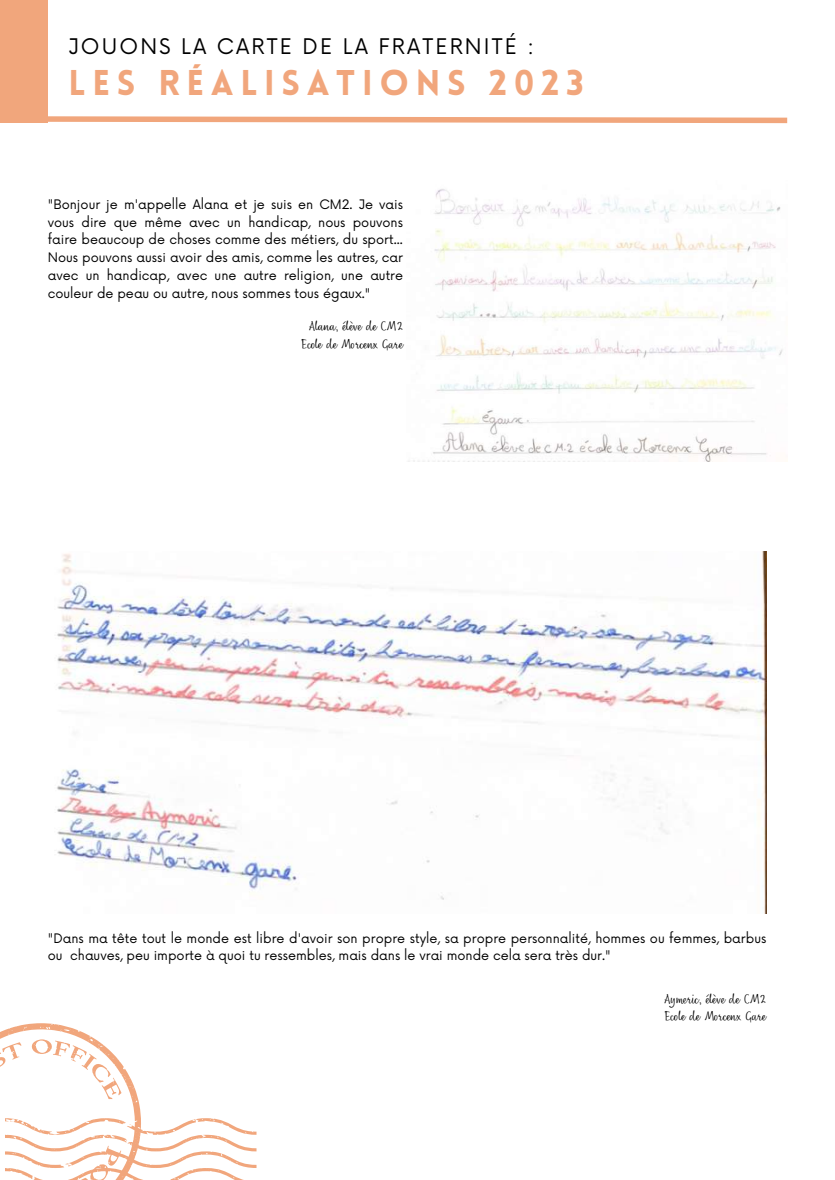
<style>
.page{position:relative;width:835px;height:1180px;background:#fff}
.page>*{position:absolute;margin:0;border:0;box-sizing:border-box;transform-origin:0 0}
.t1{font:900 35px "Lovelo";letter-spacing:.19em;color:#f1a67c}
.t2{font:21px "Now";letter-spacing:.1em;color:#000}
.t3{font:12.81px/17.8px "Now";color:#000;text-align:justify}
.t4{font:12.25px/17px "Nefelibata Script";color:#000;text-align:right}
</style>
<div class="page">
<img style="left:413px;top:189px;width:370px;height:272px">
<img style="left:57px;top:551px;width:709px;height:362px">
<div style="left:0;top:0;width:48px;height:123px;background:#f1a67c"></div>
<svg style="left:48px;top:116px;width:740px;height:8px"></svg>
<svg style="left:0;top:1023px;width:256px;height:157px"></svg>
<h2 class="t2" style="left:68px;top:35px;width:467px">JOUONS LA CARTE DE LA FRATERNITÉ :</h2>
<h1 class="t1" style="left:68px;top:69px;width:516px">LES RÉALISATIONS 2023</h1>
<p class="t3" style="left:48px;top:196px;width:357px">"Bonjour je m'appelle Alana et je suis en CM2. Je vais vous dire que même avec un handicap, nous pouvons faire beaucoup de choses comme des métiers, du sport...<br>Nous pouvons aussi avoir des amis, comme les autres, car avec un handicap, avec une autre religion, une autre couleur de peau ou autre, nous sommes tous égaux."</p>
<p class="t4" style="left:301px;top:318px;width:103px">Alana, élève de CM2<br>Ecole de Morcenx Gare</p>
<p class="t3" style="left:48px;top:929px;width:720px">"Dans ma tête tout le monde est libre d'avoir son propre style, sa propre personnalité, hommes ou femmes, barbus ou chauves, peu importe à quoi tu ressembles, mais dans le vrai monde cela sera très dur."</p>
<p class="t4" style="left:664px;top:990px;width:104px;text-align:left">Aymeric, élève de CM2<br>Ecole de Morcenx Gare</p>
</div>
